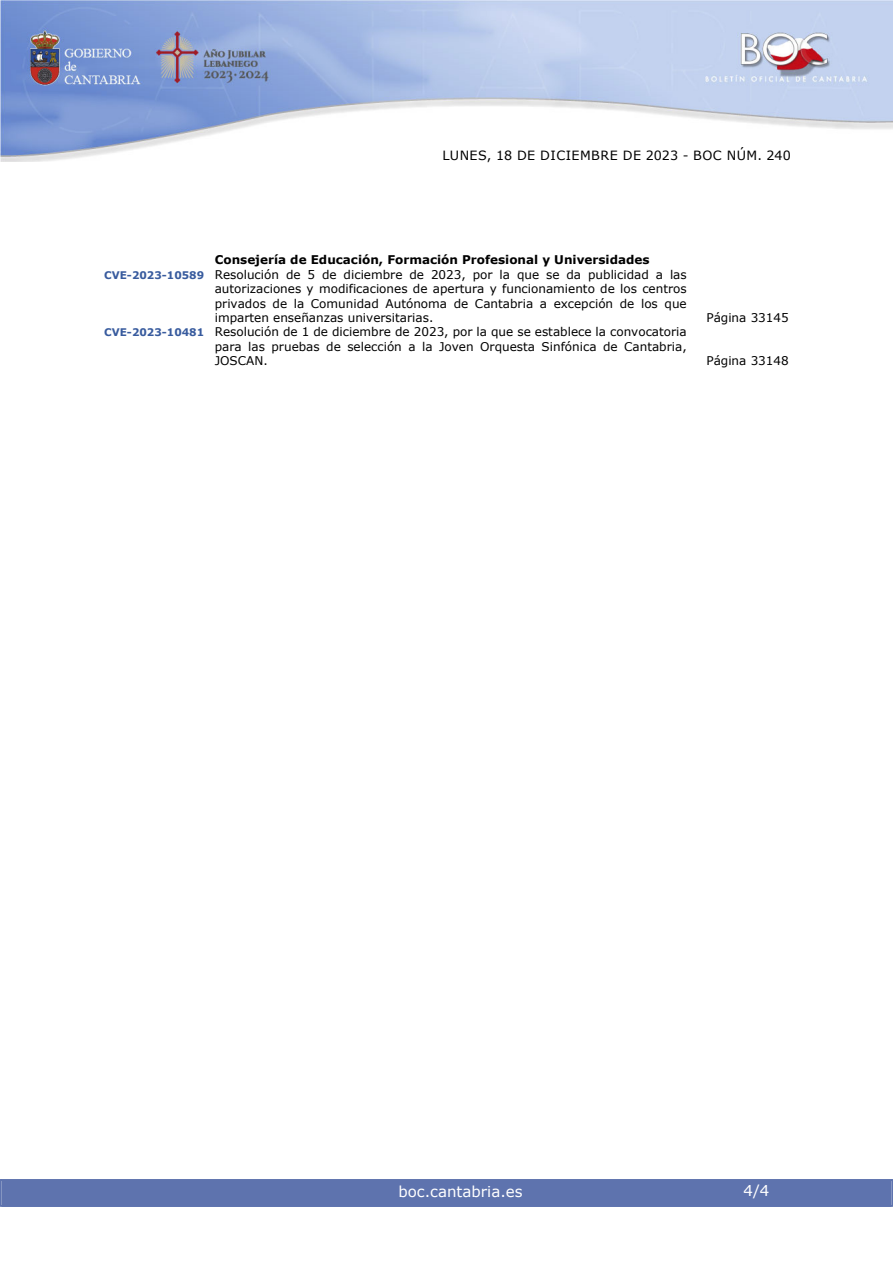
<style>
.page{position:relative;width:893px;height:1263px;background:#fff}
.page>*{position:absolute;margin:0;border:0;box-sizing:border-box;transform-origin:0 0}
.t1{font:15px "Verdana";color:#fff}
.t2{font:12.75px "Verdana";letter-spacing:.035em;color:#000}
.indice_4{font:12px/14.4px "Verdana";color:#000;text-align:justify}
.indice_3{font:700 12px "Verdana";color:#000}
.s1{font-weight:700;font-size:10.5px;color:#385b9e}
</style>
<div class="page">
<img style="left:0;top:0;width:893px;height:161px">
<div style="left:2px;top:1180px;width:889px;height:27px;background:#5e73ae"></div>
<div style="left:0;top:1179px;width:893px;height:28px;border:2px solid #5e73ae"></div>
<p class="t2" style="left:442px;top:147px;width:350px">LUNES, 18 DE DICIEMBRE DE 2023 - BOC NÚM. 240</p>
<h4 class="indice_3" style="left:215px;top:251px;width:436px">Consejería de Educación, Formación Profesional y Universidades</h4>
<p class="indice_4" style="left:215px;top:267px;width:473px;text-indent:-111px"><span class="s1">CVE-2023-10589</span> Resolución de 5 de diciembre de 2023, por la que se da publicidad a las autorizaciones y modificaciones de apertura y funcionamiento de los centros privados de la Comunidad Autónoma de Cantabria a excepción de los que imparten enseñanzas universitarias.</p>
<p class="indice_4" style="left:215px;top:325px;width:473px;text-indent:-111px"><span class="s1">CVE-2023-10481</span> Resolución de 1 de diciembre de 2023, por la que se establece la convocatoria para las pruebas de selección a la Joven Orquesta Sinfónica de Cantabria, JOSCAN.</p>
<p class="indice_4" style="left:706px;top:310px;width:84px">Página 33145</p>
<p class="indice_4" style="left:706px;top:353px;width:84px">Página 33148</p>
<p class="t1" style="left:398px;top:1181px;width:126px">boc.cantabria.es</p>
<p class="t1" style="left:744px;top:1180px;width:27px">4/4</p>
</div>
